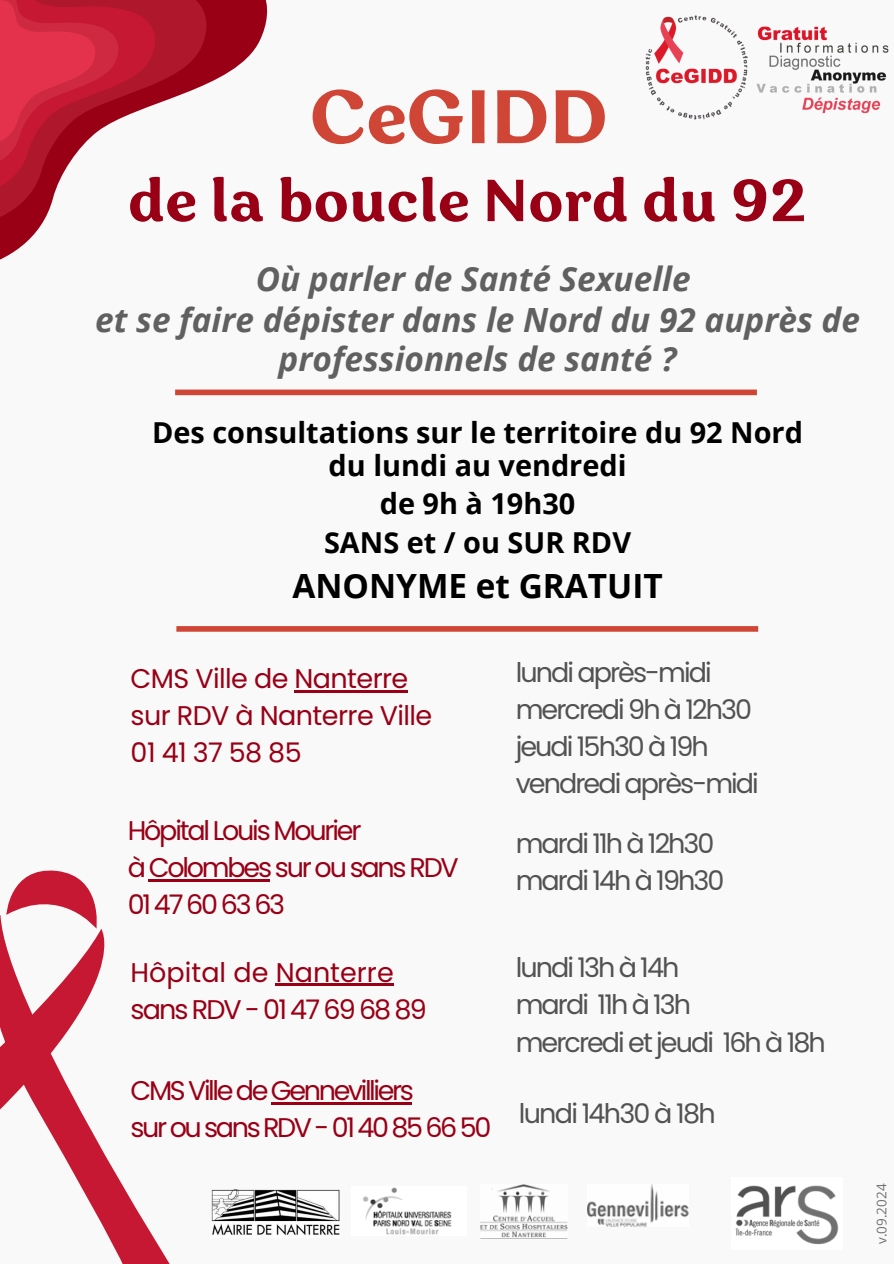
<style>
.page{position:relative;width:894px;height:1264px;background:#fff}
.page>*{position:absolute;margin:0;border:0;box-sizing:border-box;transform-origin:0 0}
.t1{font:700 75.45px "Garbata";letter-spacing:.01em;color:#cf4536}
.t2{font:700 59.1px "Garbata";letter-spacing:.01em;color:#990016}
.t3{font:italic 700 33.3px/41.7px "Open Sans";color:#606060;text-align:center}
.t4{font:700 33.3px "Open Sans";color:#000}
.t5{font:700 28.8px/33.8px "Open Sans";color:#000;text-align:center}
.t6{font:27px/37.2px "Poppins";letter-spacing:-.07em;color:#525252}
.t7{font:27px/37.2px "Poppins";letter-spacing:-.085em;color:#990016}
.t8{font:27px/37.2px "Poppins";letter-spacing:-.02em;color:#990016}
.t9{font:27px/37.2px "Poppins";color:#990016}
.t10{font:13.5px "Open Sans";color:#737373}
</style>
<div class="page">
<div style="left:0;top:0;width:893px;height:1263px;background:#f9f9f9"></div>
<img style="left:645px;top:15px;width:244px;height:105px">
<svg style="left:0;top:0;width:268px;height:260px"></svg>
<svg style="left:0;top:0;width:212px;height:237px"></svg>
<svg style="left:0;top:0;width:160px;height:205px"></svg>
<img style="left:735px;top:1185px;width:104px;height:60px">
<div style="left:176px;top:626px;width:582px;height:5px;background:#cf4536"></div>
<svg style="left:84px;top:1193px;width:85px;height:70px;fill:#c61832"></svg>
<svg style="left:0;top:870px;width:127px;height:323px"></svg>
<div style="left:175px;top:389px;width:581px;height:6px;background:#cf4536"></div>
<img style="left:587px;top:1184px;width:101px;height:42px">
<img style="left:480px;top:1184px;width:87px;height:54px">
<img style="left:212px;top:1189px;width:127px;height:47px">
<img style="left:363px;top:1187px;width:89px;height:48px">
<hr style="left:149px;top:878px;width:121px;height:3px;background:#990016">
<hr style="left:294px;top:690px;width:113px;height:2px;background:#990016">
<hr style="left:276px;top:983px;width:117px;height:3px;background:#990016">
<hr style="left:271px;top:1102px;width:140px;height:2px;background:#990016">
<p class="t1" style="left:310px;top:90px;width:299px">CeGIDD</p>
<p class="t2" style="left:128px;top:180px;width:679px">de la boucle Nord du 92</p>
<h4 class="t3" style="left:95px;top:257px;width:766px">Où parler de Santé Sexuelle<br>et se faire dépister dans le Nord du 92 auprès de</h4>
<h4 class="t3" style="left:278px;top:337px;width:399px">professionnels de santé ?</h4>
<h4 class="t5" style="left:152px;top:414px;width:652px">Des consultations sur le territoire du 92 Nord du lundi au vendredi</h4>
<h4 class="t5" style="left:324px;top:482px;width:308px;line-height:39.3px">de 9h à 19h30<br>SANS et / ou SUR RDV</h4>
<h4 class="t4" style="left:292px;top:562px;width:372px">ANONYME et GRATUIT</h4>
<h4 class="t8" style="left:131px;top:660px;width:303px">CMS Ville de Nanterre sur RDV à Nanterre Ville<br>01 41 37 58 85</h4>
<h4 class="t6" style="left:515px;top:653px;width:244px">lundi après-midi mercredi 9h à 12h30 jeudi 15h30 à 19h vendredi après-midi</h4>
<h2 class="t7" style="left:128px;top:811px;width:332px">Hôpital Louis Mourier<br>à Colombes sur ou sans RDV<br>01 47 60 63 63</h2>
<h3 class="t6" style="left:515px;top:824px;width:210px">mardi 11h à 12h30 mardi 14h à 19h30</h3>
<p class="t9" style="left:131px;top:953px;width:297px">Hôpital de Nanterre sans RDV - 01 47 69 68 89</p>
<h4 class="t6" style="left:515px;top:949px;width:311px">lundi 13h à 14h<br>mardi 11h à 13h<br>mercredi et jeudi 16h à 18h</h4>
<h4 class="t7" style="left:131px;top:1071px;width:362px">CMS Ville de Gennevilliers<br>sur ou sans RDV - 01 40 85 66 50</h4>
<h4 class="t6" style="left:518px;top:1094px;width:198px">lundi 14h30 à 18h</h4>
<h4 class="t10" style="left:871px;top:1243px;width:62px;rotate:-90deg">v.09.2024</h4>
</div>
